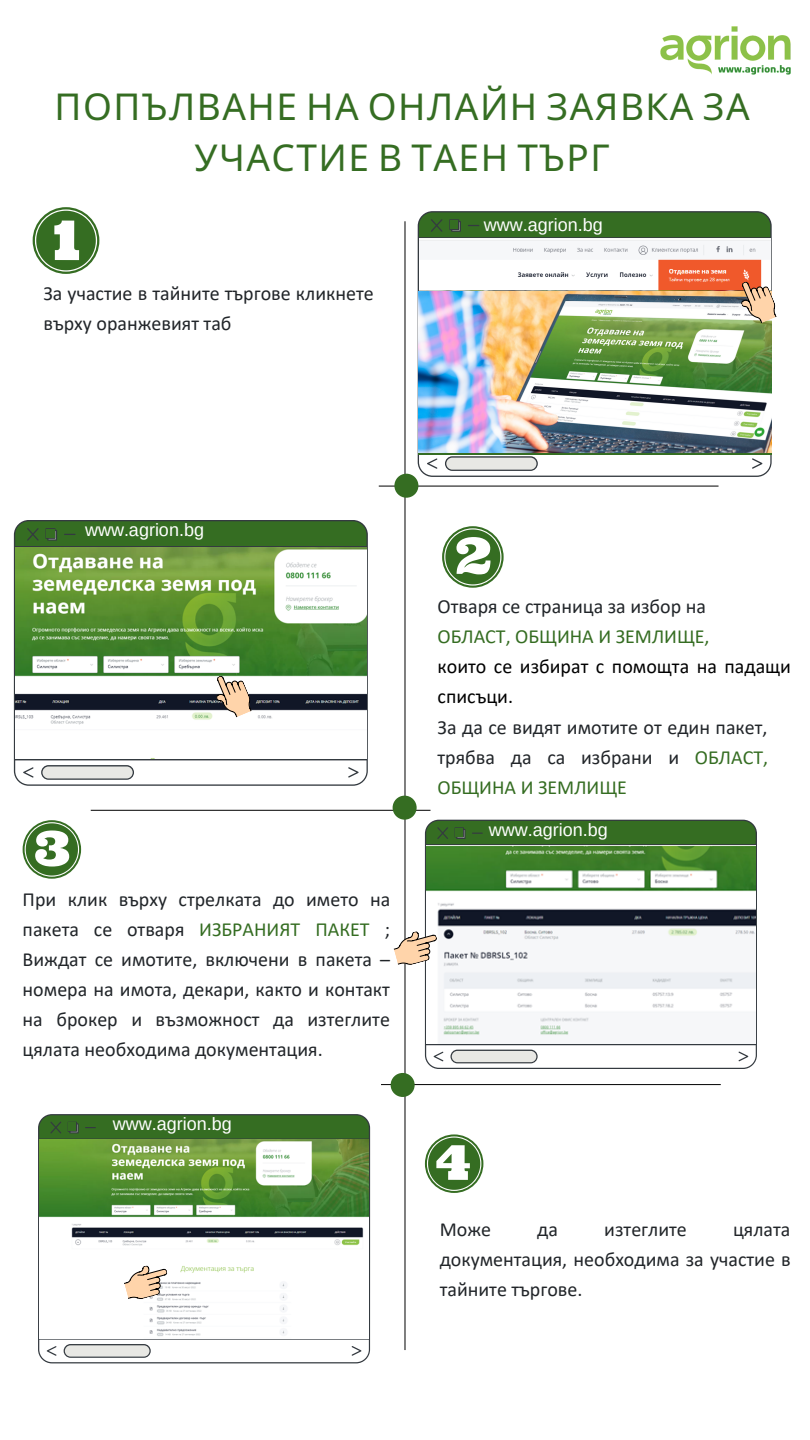
<style>
.page{position:relative;width:810px;height:1440px;background:#fff}
.page>*{position:absolute;margin:0;border:0;box-sizing:border-box;transform-origin:0 0}
.t1{font:37px/51.8px "Noto Sans";letter-spacing:.04em;color:#356d22;text-align:center}
.t2{font:20px/30px "Calibri";color:#212529;text-align:justify}
.t3{font:20px/30px "Calibri";color:#000}
.t4{font:20px "Calibri";color:#356d22}
.t5{font:18px "Arimo";color:#fff}
.s1{color:#356d22}
</style>
<div class="page">
<div style="left:419px;top:212px;width:351px;height:25px;background:#356d22"></div>
<img style="left:419px;top:240px;width:351px;height:52px">
<svg style="left:419px;top:454px;width:351px;height:22px"></svg>
<hr style="left:405px;top:221px;width:1px;height:1129px;background:#000">
<hr style="left:379px;top:486px;width:340px;height:1px;background:#000">
<hr style="left:91px;top:810px;width:340px;height:1px;background:#000">
<hr style="left:381px;top:1084px;width:340px;height:1px;background:#000">
<img style="left:418px;top:292px;width:354px;height:160px">
<img style="left:660px;top:26px;width:131px;height:49px">
<svg style="left:734px;top:274px;width:43px;height:54px"></svg>
<svg style="left:33px;top:207px;width:66px;height:67px"></svg>
<svg style="left:442px;top:526px;width:62px;height:62px"></svg>
<svg style="left:14px;top:520px;width:354px;height:266px;fill:#343b40"></svg>
<div style="left:15px;top:521px;width:351px;height:25px;background:#356d22"></div>
<img style="left:15px;top:547px;width:352px;height:212px">
<svg style="left:15px;top:760px;width:352px;height:24px"></svg>
<svg style="left:209px;top:668px;width:46px;height:54px"></svg>
<svg style="left:23px;top:820px;width:58px;height:59px"></svg>
<div style="left:425px;top:820px;width:332px;height:249px;background:#343b40"></div>
<div style="left:426px;top:821px;width:330px;height:23px;background:#356d22"></div>
<img style="left:426px;top:845px;width:330px;height:199px">
<svg style="left:426px;top:1045px;width:330px;height:23px"></svg>
<svg style="left:393px;top:926px;width:49px;height:42px"></svg>
<svg style="left:425px;top:1134px;width:58px;height:59px"></svg>
<svg style="left:38px;top:1114px;width:332px;height:249px"></svg>
<svg style="left:39px;top:1115px;width:330px;height:24px"></svg>
<img style="left:39px;top:1140px;width:330px;height:198px">
<svg style="left:39px;top:1340px;width:330px;height:22px"></svg>
<svg style="left:121px;top:1260px;width:51px;height:43px"></svg>
<div style="left:393px;top:796px;width:24px;height:24px;background:#356d22;border-radius:50%"></div>
<div style="left:391px;top:1073px;width:24px;height:24px;background:#356d22;border-radius:50%"></div>
<div style="left:394px;top:474px;width:24px;height:24px;background:#356d22;border-radius:50%"></div>
<h1 class="t1" style="left:55px;top:79px;width:697px">ПОПЪЛВАНЕ НА ОНЛАЙН ЗАЯВКА ЗА<br>УЧАСТИЕ В ТАЕН ТЪРГ</h1>
<p class="t2" style="left:43px;top:280px;width:332px">За участие в тайните търгове кликнете върху оранжевият таб</p>
<p class="t5" style="left:484px;top:215px;width:120px">www.agrion.bg</p>
<p class="t5" style="left:85px;top:520px;width:120px">www.agrion.bg</p>
<p class="t2" style="left:23px;top:886px;width:369px">При клик върху стрелката до името на пакета се отваря <span class="s1">ИЗБРАНИЯТ ПАКЕТ</span> ; Виждат се имотите, включени в пакета – номера на имота, декари, както и контакт на брокер и възможност да изтеглите цялата необходима документация.</p>
<p class="t5" style="left:113px;top:1114px;width:120px">www.agrion.bg</p>
<p class="t2" style="left:438px;top:593px;width:270px">Отваря се страница за избор на</p>
<p class="t4" style="left:438px;top:628px;width:274px">ОБЛАСТ, ОБЩИНА И ЗЕМЛИЩЕ,</p>
<p class="t3" style="left:438px;top:653px;width:355px">които се избират с помощта на падащи списъци.</p>
<p class="t2" style="left:438px;top:714px;width:332px">За да се видят имотите от един пакет, трябва да са избрани и <span class="s1">ОБЛАСТ, ОБЩИНА И ЗЕМЛИЩЕ</span></p>
<p class="t5" style="left:489px;top:820px;width:120px">www.agrion.bg</p>
<p class="t2" style="left:440px;top:1216px;width:53px">Може</p>
<p class="t2" style="left:537px;top:1216px;width:22px">да</p>
<p class="t2" style="left:604px;top:1216px;width:84px">изтеглите</p>
<p class="t2" style="left:440px;top:1216px;width:353px;text-indent:293px">цялата документация, необходима за участие в тайните търгове.</p>
</div>
